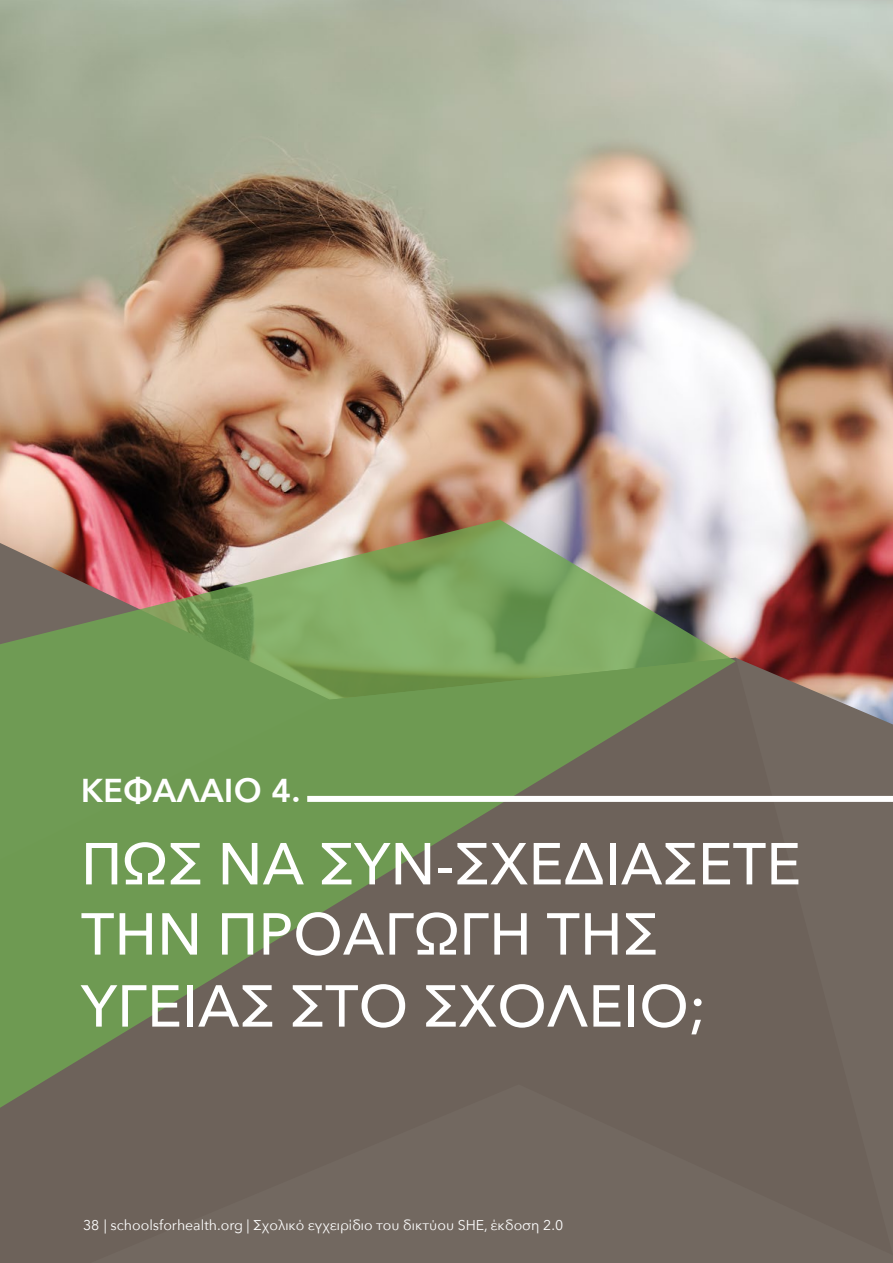
<style>
.page{position:relative;width:893px;height:1263px;background:#fff}
.page>*{position:absolute;margin:0;border:0;box-sizing:border-box;transform-origin:0 0}
.t1{font:500 58.5px/71.1px "Avenir Next";color:#fff}
.t2{font:800 33px "Avenir";color:#fff}
.t3{font:14.1px "Avenir Next";color:#fff}
</style>
<div class="page">
<img style="left:0;top:0;width:893px;height:543px">
<svg style="left:736px;top:543px;width:157px;height:115px;background:#894e4d"></svg>
<div style="left:0;top:658px;width:893px;height:605px;background:#726860"></div>
<svg style="left:0;top:519px;width:736px;height:589px;background:#76855d"></svg>
<div style="left:307px;top:796px;width:586px;height:6px;background:#fff"></div>
<h2 class="t2" style="left:81px;top:765px;width:221px">ΚΕΦΑΛΑΙΟ 4.</h2>
<h1 class="t1" style="left:81px;top:826px;width:722px">ΠΩΣ ΝΑ ΣΥΝ-ΣΧΕΔΙΑΣΕΤΕ<br>ΤΗ Ν ΠΡΟΑΓΩΓΗ ΤΗ Σ<br>ΥΓΕΙΑΣ ΣΤΟ ΣΧΟΛΕΙΟ;</h1>
<p class="t3" style="left:83px;top:1213px;width:482px">38 | schoolsforhealth.org | Σχολικό εγχειρίδιο του δικτύου SHE, έκδοση 2.0</p>
</div>
